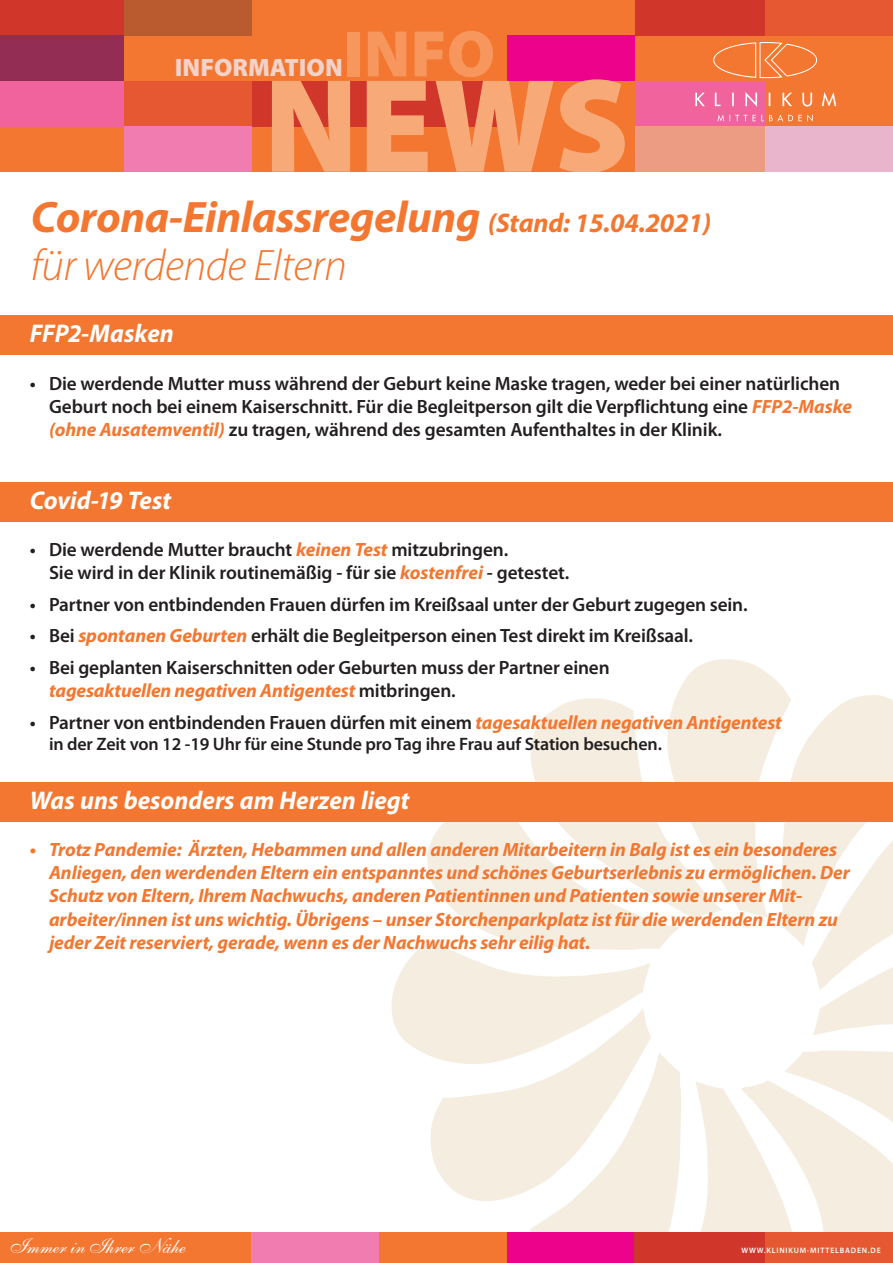
<style>
.page{position:relative;width:893px;height:1263px;background:#fff}
.page>*{position:absolute;margin:0;border:0;box-sizing:border-box;transform-origin:0 0}
.t1{font:134.7px "Myriad MM 830 600";color:#f8a978}
.t2{font:66.45px "Myriad MM 830 600";color:#f7965d}
.t3{font:italic 700 44.25px/48px "Myriad Pro";letter-spacing:-.01em;color:#f37730}
.t4{font:italic 700 25.65px "Myriad Pro";color:#fff}
.t5{font:25.2px "Myriad MM 830 600";color:#f3d2c9}
.t6{font:21.15px "Shelley Allegro BT";color:#fff}
.t7{font:600 19.2px/23.1px "Myriad Pro";letter-spacing:-.005em;color:#231f20}
.t8{font:italic 700 19.2px/23.1px "Myriad Pro";letter-spacing:-.005em;color:#f37730}
.t9{font:600 18px "Myriad Pro";letter-spacing:-.01em;color:#231f20}
.t10{font:7.8px "Myriad MM 565 600";letter-spacing:.1em;color:#fff}
.s1{font-size:27px}
.s2{font-weight:300}
.s3{font-weight:700;font-style:italic;color:#f37730}
</style>
<div class="page">
<img style="left:374px;top:659px;width:519px;height:573px">
<div style="left:507px;top:1232px;width:128px;height:31px;background:#ed028c"></div>
<div style="left:375px;top:1232px;width:132px;height:31px;background:#f37730"></div>
<div style="left:0;top:1232px;width:256px;height:31px;background:#f37730"></div>
<div style="left:635px;top:1232px;width:130px;height:31px;background:#d0372a"></div>
<div style="left:765px;top:1232px;width:128px;height:31px;background:#e65831"></div>
<div style="left:0;top:0;width:893px;height:172px;background:#f37730"></div>
<div style="left:0;top:0;width:124px;height:36px;background:#d0372a"></div>
<div style="left:124px;top:0;width:128px;height:36px;background:#b95a2f"></div>
<div style="left:507px;top:36px;width:128px;height:45px;background:#ed028c"></div>
<div style="left:0;top:36px;width:124px;height:45px;background:#942d53"></div>
<div style="left:252px;top:81px;width:255px;height:45px;background:#d0372a"></div>
<div style="left:0;top:81px;width:124px;height:45px;background:#f0639d"></div>
<div style="left:124px;top:81px;width:128px;height:45px;background:#e65831"></div>
<div style="left:124px;top:126px;width:128px;height:46px;background:#f17cb0"></div>
<div style="left:635px;top:0;width:130px;height:36px;background:#d0372a"></div>
<div style="left:765px;top:0;width:128px;height:36px;background:#e65831"></div>
<div style="left:635px;top:81px;width:130px;height:45px;background:#f0639d"></div>
<div style="left:635px;top:126px;width:130px;height:46px;background:#eb9c82"></div>
<div style="left:765px;top:126px;width:128px;height:46px;background:#e9b5cd"></div>
<img style="left:695px;top:42px;width:142px;height:84px">
<div style="left:251px;top:1232px;width:128px;height:31px;background:#f17cb0"></div>
<div style="left:0;top:316px;width:893px;height:39px;background:#f37730"></div>
<div style="left:0;top:482px;width:893px;height:39px;background:#f37730"></div>
<div style="left:0;top:782px;width:893px;height:39px;background:#f37730"></div>
<h2 class="t2" style="left:343px;top:19px;width:153px">INFO</h2>
<h1 class="t1" style="left:264px;top:56px;width:367px">NEWS</h1>
<h3 class="t5" style="left:175px;top:55px;width:169px">INFORMATION</h3>
<h3 class="t3" style="left:31px;top:193px;width:682px">Corona-Einlassregelung <span class="s1">(Stand: 15.04.2021) </span><span class="s2">für werdende Eltern</span></h3>
<h3 class="t4" style="left:30px;top:319px;width:146px">FFP2-Masken</h3>
<p class="t7" style="left:49px;top:372px;width:804px;text-indent:-19px">• Die werdende Mutter muss während der Geburt keine Maske tragen, weder bei einer natürlichen<br>Geburt noch bei einem Kaiserschnitt. Für die Begleitperson gilt die Verpflichtung eine <span class="s3">FFP2-Maske (ohne Ausatemventil)</span> zu tragen, während des gesamten Aufenthaltes in der Klinik.</p>
<h3 class="t4" style="left:30px;top:486px;width:143px">Covid-19 Test</h3>
<p class="t7" style="left:49px;top:538px;width:522px;text-indent:-19px">• Die werdende Mutter braucht <span class="s3">keinen Test</span> mitzubringen.<br>Sie wird in der Klinik routinemäßig - für sie <span class="s3">kostenfrei</span> - getestet.</p>
<p class="t7" style="left:30px;top:593px;width:719px">• Partner von entbindenden Frauen dürfen im Kreißsaal unter der Geburt zugegen sein.</p>
<p class="t7" style="left:30px;top:625px;width:665px">• Bei <span class="s3">spontanen Geburten</span> erhält die Begleitperson einen Test direkt im Kreißsaal.</p>
<p class="t7" style="left:49px;top:656px;width:562px;text-indent:-19px">• Bei geplanten Kaiserschnitten oder Geburten muss der Partner einen <span class="s3">tagesaktuellen negativen Antigentest</span> mitbringen.</p>
<p class="t7" style="left:30px;top:711px;width:754px">• Partner von entbindenden Frauen dürfen mit einem <span class="s3">tagesaktuellen negativen Antigentest</span></p>
<p class="t9" style="left:49px;top:734px;width:614px">in der Zeit von 12 -19 Uhr für eine Stunde pro Tag ihre Frau auf Station besuchen.</p>
<h3 class="t4" style="left:30px;top:786px;width:381px">Was uns besonders am Herzen liegt</h3>
<p class="t8" style="left:49px;top:838px;width:802px;text-indent:-19px">• Trotz Pandemie: Ärzten, Hebammen und allen anderen Mitarbeitern in Balg ist es ein besonderes Anliegen, den werdenden Eltern ein entspanntes und schönes Geburtserlebnis zu ermöglichen. Der Schutz von Eltern, Ihrem Nachwuchs, anderen Patientinnen und Patienten sowie unserer Mit&shy;arbeiter/innen ist uns wichtig. Übrigens – unser Storchenparkplatz ist für die werdenden Eltern zu jeder Zeit reserviert, gerade, wenn es der Nachwuchs sehr eilig hat.</p>
<p class="t6" style="left:8px;top:1233px;width:179px">Immer inIhrer Nähe</p>
<p class="t10" style="left:742px;top:1246px;width:141px">WWW.KLINIKUM-MITTELBADEN.DE</p>
</div>
